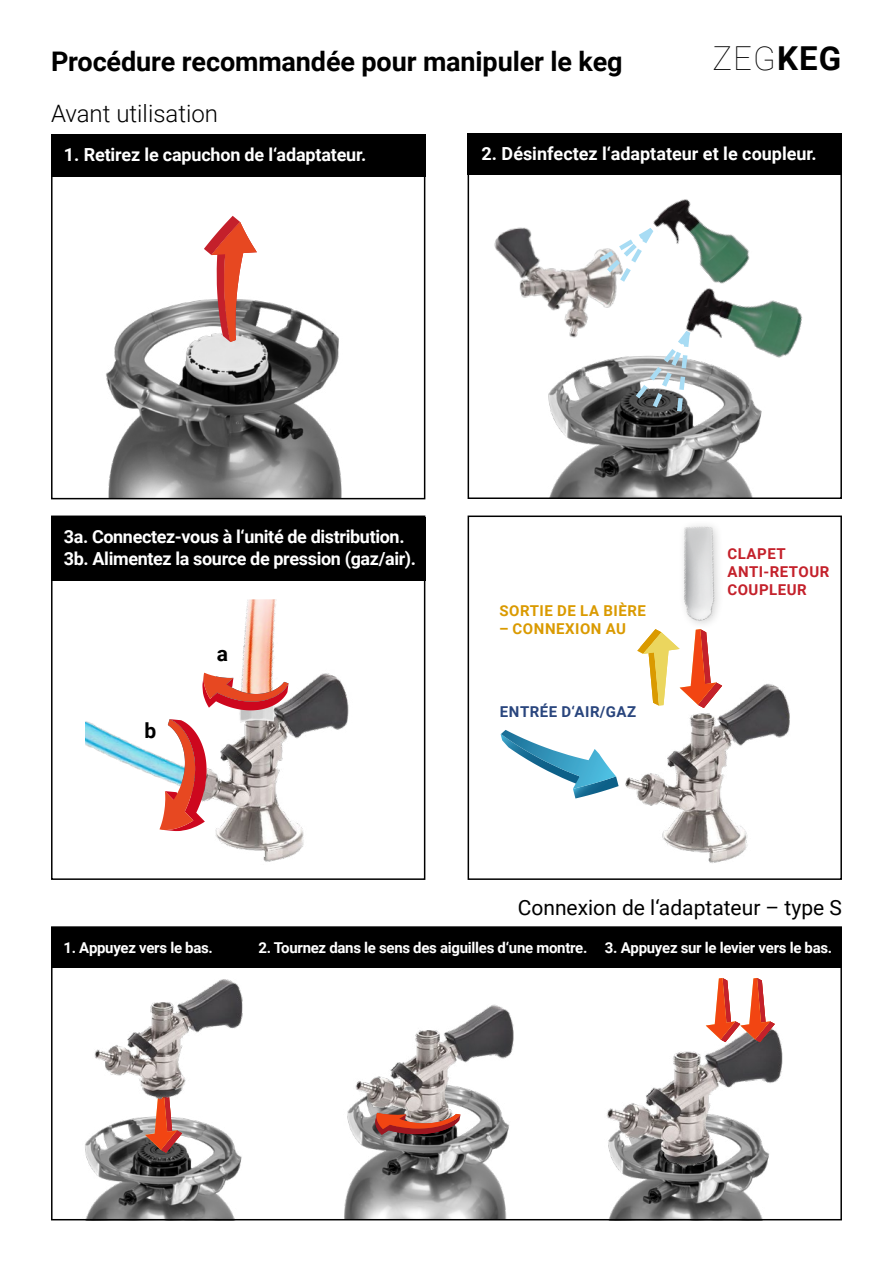
<style>
.page{position:relative;width:893px;height:1263px;background:#fff}
.page>*{position:absolute;margin:0;border:0;box-sizing:border-box;transform-origin:0 0}
.t1{font:100 33px "Roboto";color:#000}
.t2{font:700 27px "Roboto";letter-spacing:-.005em;color:#000}
.t3{font:300 24px "Roboto";color:#000}
.t4{font:21px "Roboto";color:#000}
.t5{font:700 21px "Roboto";color:#000}
.t6{font:700 18px/22.5px "Roboto";letter-spacing:-.02em;color:#fff}
.t7{font:700 18px "Roboto";color:#fff}
.t8{font:700 15px "Roboto";letter-spacing:-.02em;color:#fff}
.t9{font:700 15px "Roboto";letter-spacing:.035em;color:#da9a00}
.t10{font:700 15px/18px "Roboto";letter-spacing:.035em;color:#c4212b}
.t11{font:700 15px "Roboto";letter-spacing:.035em;color:#29457d}
.s1{font-weight:700}
</style>
<div class="page">
<div style="left:51px;top:134px;width:374px;height:42px;background:#000"></div>
<img style="left:106px;top:299px;width:236px;height:197px">
<img style="left:548px;top:356px;width:214px;height:140px">
<img style="left:686px;top:300px;width:116px;height:94px">
<svg style="left:631px;top:326px;width:63px;height:90px"></svg>
<img style="left:494px;top:227px;width:138px;height:124px">
<svg style="left:595px;top:227px;width:32px;height:60px"></svg>
<img style="left:195px;top:700px;width:154px;height:162px">
<img style="left:229px;top:700px;width:72px;height:41px">
<img style="left:242px;top:599px;width:106px;height:101px">
<img style="left:85px;top:721px;width:101px;height:111px">
<svg style="left:159px;top:719px;width:36px;height:111px"></svg>
<img style="left:627px;top:199px;width:136px;height:112px">
<img style="left:625px;top:683px;width:165px;height:180px">
<img style="left:683px;top:525px;width:36px;height:99px">
<svg style="left:637px;top:629px;width:85px;height:79px"></svg>
<svg style="left:501px;top:730px;width:118px;height:68px"></svg>
<svg style="left:204px;top:216px;width:53px;height:126px"></svg>
<svg style="left:202px;top:672px;width:87px;height:38px"></svg>
<div style="left:468px;top:134px;width:374px;height:41px;background:#000"></div>
<div style="left:51px;top:517px;width:374px;height:63px;background:#000"></div>
<div style="left:51px;top:515px;width:374px;height:365px;border:2px solid #000"></div>
<div style="left:468px;top:134px;width:374px;height:365px;border:2px solid #000"></div>
<div style="left:51px;top:135px;width:374px;height:364px;border:2px solid #000"></div>
<div style="left:51px;top:927px;width:791px;height:41px;background:#000"></div>
<img style="left:85px;top:1117px;width:157px;height:100px">
<svg style="left:145px;top:1102px;width:37px;height:51px"></svg>
<img style="left:344px;top:1104px;width:163px;height:113px">
<img style="left:354px;top:1004px;width:160px;height:134px">
<svg style="left:375px;top:1113px;width:85px;height:22px;background:#ac4f40"></svg>
<img style="left:609px;top:1172px;width:154px;height:45px">
<img style="left:607px;top:1025px;width:176px;height:147px">
<svg style="left:706px;top:978px;width:69px;height:64px"></svg>
<img style="left:94px;top:979px;width:149px;height:123px">
<div style="left:51px;top:926px;width:791px;height:294px;border:2px solid #000"></div>
<div style="left:468px;top:515px;width:374px;height:365px;border:2px solid #000"></div>
<h2 class="t2" style="left:51px;top:42px;width:573px">Procédure recommandée pour manipuler le keg</h2>
<h1 class="t1" style="left:712px;top:35px;width:130px">ZEG<span class="s1">KEG</span></h1>
<h3 class="t3" style="left:51px;top:97px;width:169px">Avant utilisation</h3>
<p class="t6" style="left:64px;top:142px;width:304px">1. Retirez le capuchon de l‘adaptateur.</p>
<p class="t7" style="left:482px;top:141px;width:337px">2. Désinfectez l‘adaptateur et le coupleur.</p>
<p class="t6" style="left:64px;top:525px;width:354px">3a. Connectez-vous à l‘unité de distribution.<br>3b. Alimentez la source de pression (gaz/air).</p>
<p class="t5" style="left:145px;top:716px;width:13px">b</p>
<p class="t5" style="left:217px;top:639px;width:13px">a</p>
<p class="t9" style="left:499px;top:600px;width:148px">SORTIE DE LA BIÈRE</p>
<p class="t9" style="left:499px;top:618px;width:128px">– CONNEXION AU</p>
<p class="t11" style="left:500px;top:701px;width:138px">ENTRÉE D‘AIR/GAZ</p>
<p class="t10" style="left:727px;top:544px;width:103px">CLAPET<br>ANTI-RETOUR<br>COUPLEUR</p>
<p class="t4" style="left:518px;top:893px;width:326px">Connexion de l‘adaptateur – type S</p>
<p class="t8" style="left:63px;top:937px;width:151px">1. Appuyez vers le bas.</p>
<p class="t8" style="left:258px;top:937px;width:575px">2. Tournez dans le sens des aiguilles d‘une montre. 3. Appuyez sur le levier vers le bas.</p>
</div>
